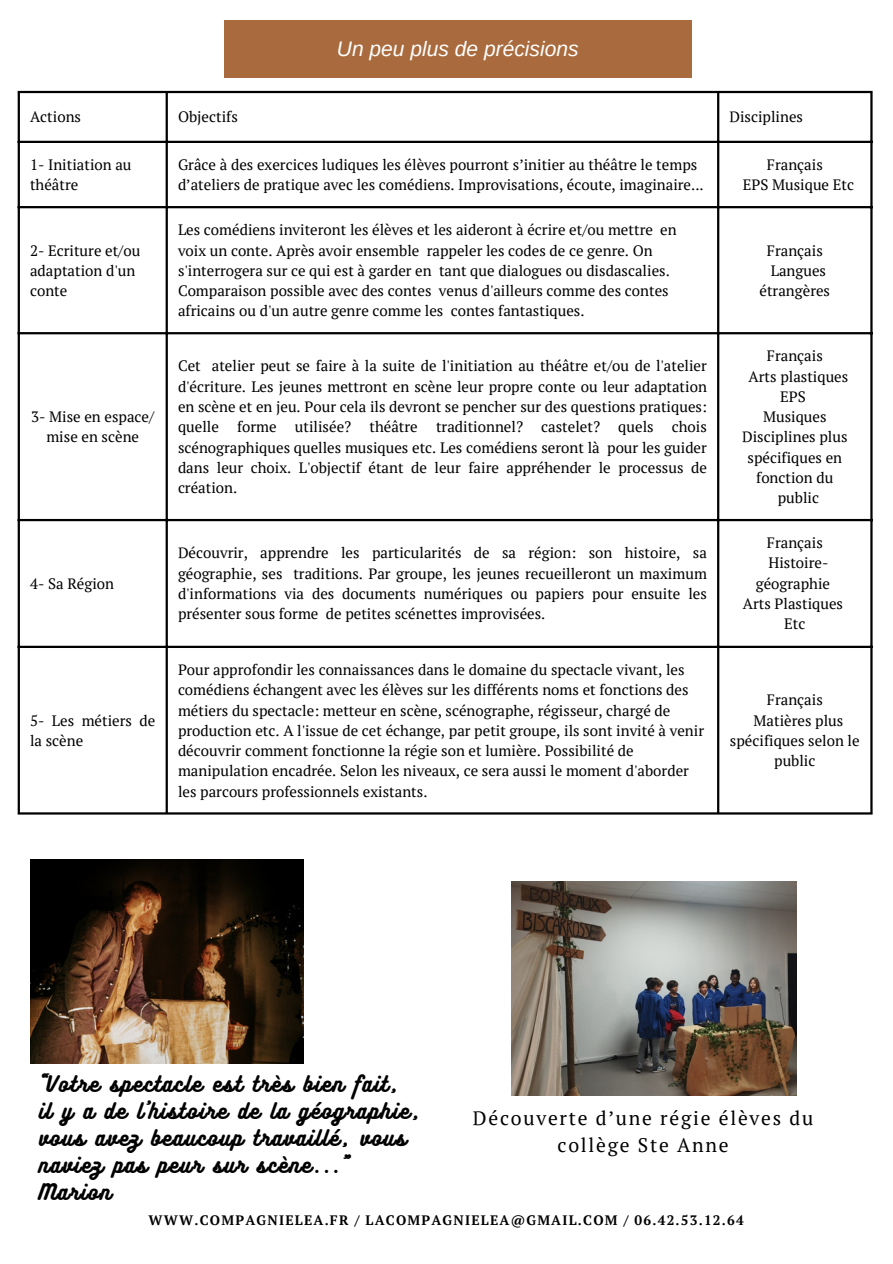
<style>
.page{position:relative;width:893px;height:1264px;background:#fff}
.page>*{position:absolute;margin:0;border:0;box-sizing:border-box;transform-origin:0 0}
.t1{font:italic 21px "Arimo";color:#fff}
.t2{font:19.5px/27px "Bukhari Script";letter-spacing:.09em;color:#000}
.t3{font:19.5px/27px "PT Serif";letter-spacing:.09em;color:#000;text-align:center}
.t4{font:15px/20.2px "PT Serif";color:#000}
.t5{font:700 13.65px "PT Serif";letter-spacing:.09em;color:#000}
</style>
<div class="page">
<img style="left:30px;top:859px;width:273px;height:204px">
<img style="left:511px;top:881px;width:285px;height:214px">
<div style="left:224px;top:21px;width:467px;height:57px;background:#a96b3d"></div>
<hr style="left:18px;top:93px;width:2px;height:719px;background:#000">
<hr style="left:166px;top:93px;width:2px;height:719px;background:#000">
<hr style="left:717px;top:93px;width:2px;height:719px;background:#000">
<hr style="left:870px;top:93px;width:2px;height:719px;background:#000">
<hr style="left:18px;top:91px;width:854px;height:2px;background:#000">
<hr style="left:18px;top:141px;width:854px;height:2px;background:#000">
<hr style="left:18px;top:206px;width:854px;height:2px;background:#000">
<hr style="left:18px;top:332px;width:854px;height:2px;background:#000">
<hr style="left:18px;top:519px;width:854px;height:2px;background:#000">
<hr style="left:18px;top:645px;width:854px;height:3px;background:#000">
<hr style="left:18px;top:812px;width:854px;height:2px;background:#000">
<p class="t1" style="left:337px;top:37px;width:243px">Un peu plus de précisions</p>
<p class="t4" style="left:30px;top:107px;width:52px">Actions</p>
<p class="t4" style="left:178px;top:107px;width:61px">Objectifs</p>
<p class="t4" style="left:729px;top:107px;width:75px">Disciplines</p>
<p class="t4" style="left:30px;top:154px;width:103px">1- Initiation au théâtre</p>
<p class="t4" style="left:178px;top:154px;width:521px">Grâce à des exercices ludiques les élèves pourront s’initier au théâtre le temps</p>
<p class="t4" style="left:766px;top:154px;width:57px">Français</p>
<p class="t4" style="left:742px;top:174px;width:113px">EPS Musique Etc</p>
<p class="t4" style="left:178px;top:174px;width:527px">d’ateliers de pratique avec les comédiens. Improvisations, écoute, imaginaire...</p>
<p class="t4" style="left:30px;top:240px;width:112px">2- Ecriture et/ou adaptation d'un conte</p>
<p class="t4" style="left:31px;top:406px;width:125px;text-align:center">3- Mise en espace/ mise en scène</p>
<p class="t4" style="left:30px;top:573px;width:85px">4- Sa Région</p>
<h1 class="t4" style="left:30px;top:710px;width:127px">5- Les métiers de la scène</h1>
<p class="t4" style="left:178px;top:219px;width:500px">Les comédiens inviteront les élèves et les aideront à écrire et/ou mettre en voix un conte. Après avoir ensemble rappeler les codes de ce genre. On s'interrogera sur ce qui est à garder en tant que dialogues ou disdascalies.<br>Comparaison possible avec des contes venus d'ailleurs comme des contes africains ou d'un autre genre comme les</p>
<p class="t4" style="left:450px;top:300px;width:135px">contes fantastiques.</p>
<p class="t4" style="left:178px;top:356px;width:530px;text-align:justify">Cet atelier peut se faire à la suite de l'initiation au théâtre et/ou de l'atelier d'écriture. Les jeunes mettront en scène leur propre conte ou leur adaptation en scène et en jeu. Pour cela ils devront se pencher sur des questions pratiques: quelle forme utilisée? théâtre traditionnel? castelet? quels chois scénographiques quelles musiques etc. Les comédiens seront là pour les guider dans leur choix. L'objectif étant de leur faire appréhender le processus de création.</p>
<p class="t4" style="left:178px;top:542px;width:530px;text-align:justify">Découvrir, apprendre les particularités de sa région: son histoire, sa géographie, ses traditions. Par groupe, les jeunes recueilleront un maximum d'informations via des documents numériques ou papiers pour ensuite les présenter sous forme de petites scénettes improvisées.</p>
<p class="t4" style="left:766px;top:240px;width:57px">Français</p>
<p class="t4" style="left:759px;top:260px;width:72px;text-align:center">Langues étrangères</p>
<p class="t4" style="left:766px;top:345px;width:57px">Français</p>
<p class="t4" style="left:780px;top:366px;width:70px;text-indent:-32px">Arts plastiques<br>EPS</p>
<p class="t4" style="left:742px;top:406px;width:107px;text-align:center">Musiques<br>Disciplines plus spécifiques en fonction du</p>
<p class="t4" style="left:777px;top:487px;width:43px">public</p>
<p class="t4" style="left:766px;top:532px;width:57px">Français</p>
<p class="t4" style="left:755px;top:552px;width:76px;text-align:right">Histoire&shy;géographie</p>
<p class="t4" style="left:742px;top:593px;width:102px">Arts Plastiques</p>
<p class="t4" style="left:784px;top:613px;width:23px">Etc</p>
<p class="t4" style="left:178px;top:659px;width:512px">Pour approfondir les connaissances dans le domaine du spectacle vivant, les comédiens échangent avec les élèves sur les différents noms et fonctions des</p>
<h1 class="t4" style="left:178px;top:699px;width:527px">métiers du spectacle: metteur en scène, scénographe, régisseur, chargé de production etc. A l'issue de cet échange, par petit groupe, ils sont invité à venir découvrir comment fonctionne la régie son et lumière. Possibilité de manipulation encadrée. Selon les niveaux, ce sera aussi le moment d'aborder les parcours professionnels existants.</h1>
<p class="t4" style="left:730px;top:689px;width:131px;text-align:center">Français<br>Matières plus spécifiques selon le public</p>
<p class="t2" style="left:39px;top:1069px;width:382px">“Votre spectacle est très bien fait,<br>il y a de l’histoire de la géographie, vous avez beaucoup travaillé, vous naviez pas peur sur scène...”<br>Marion</p>
<p class="t3" style="left:473px;top:1104px;width:342px">Découverte d’une régie élèves du collège Ste Anne</p>
<p class="t5" style="left:149px;top:1210px;width:596px">WWW.COMPAGNIELEA.FR / LACOMPAGNIELEA@GMAIL.COM / 06.42.53.12.64</p>
</div>
